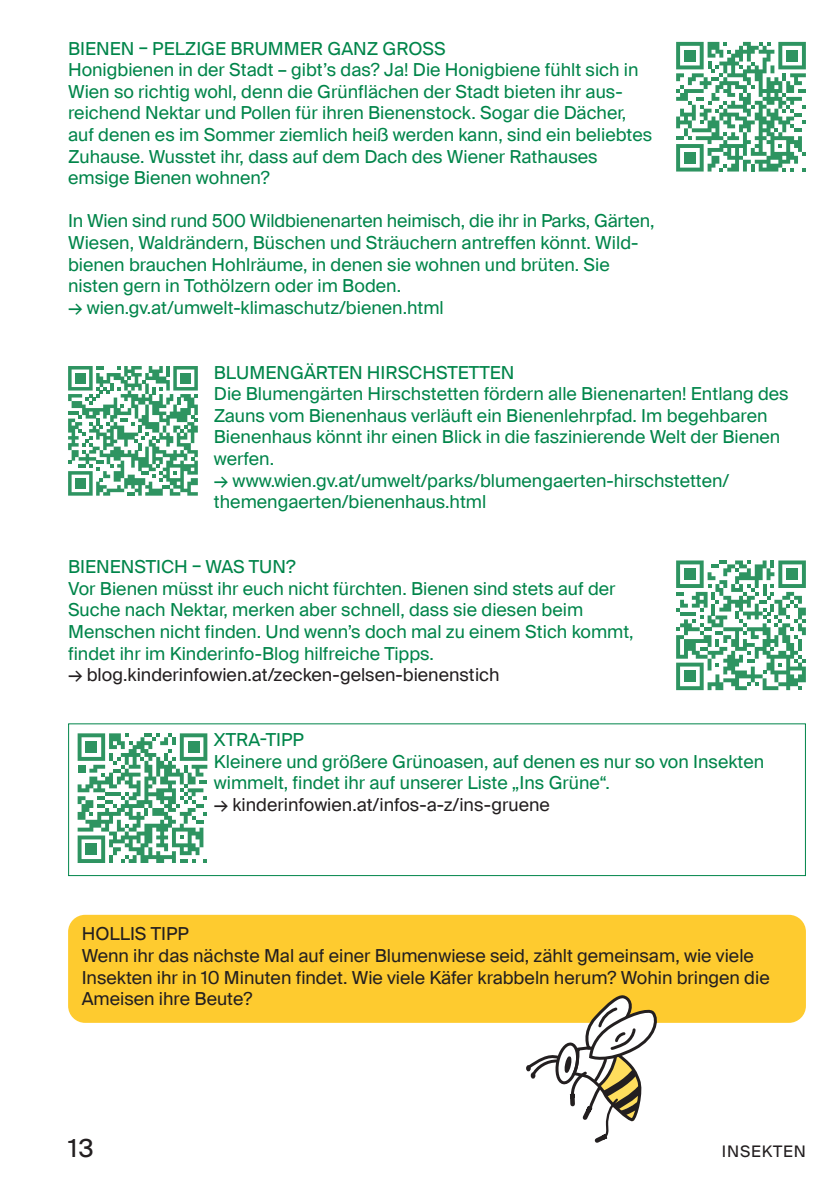
<style>
.page{position:relative;width:840px;height:1191px;background:#fff}
.page>*{position:absolute;margin:0;border:0;box-sizing:border-box;transform-origin:0 0}
.t1{font:25px "Suisse Intl";color:#231f20}
.t2{font:18px/21.6px "Suisse Intl";color:#00854a}
.t3{font:18px/21.6px "Suisse Intl";color:#231f20}
.t4{font:16px "Suisse Intl";letter-spacing:.05em;color:#231f20}
</style>
<div class="page">
<div style="left:68px;top:914px;width:737px;height:108px;background:#fecb2f;border-radius:17px"></div>
<div style="left:68px;top:723px;width:737px;height:153px;border:1px solid #00854a"></div>
<svg style="left:676px;top:42px;width:129px;height:129px"></svg>
<svg style="left:68px;top:366px;width:130px;height:129px"></svg>
<svg style="left:676px;top:560px;width:129px;height:130px"></svg>
<svg style="left:78px;top:733px;width:129px;height:130px"></svg>
<svg style="left:526px;top:995px;width:130px;height:147px"></svg>
<p class="t2" style="left:68px;top:38px;width:379px">BIENEN – PELZIGE BRUMMER GANZ GROSS</p>
<p class="t2" style="left:68px;top:59px;width:585px">Honigbienen in der Stadt – gibt’s das? Ja! Die Honigbiene fühlt sich in Wien so richtig wohl, denn die Grünflächen der Stadt bieten ihr aus&shy;reichend Nektar und Pollen für ihren Bienenstock. Sogar die Dächer, auf denen es im Sommer ziemlich heiß werden kann, sind ein beliebtes</p>
<p class="t2" style="left:68px;top:146px;width:530px">Zuhause. Wusstet ihr, dass auf dem Dach des Wiener Rathauses</p>
<p class="t2" style="left:68px;top:167px;width:203px">emsige Bienen wohnen?</p>
<p class="t2" style="left:68px;top:210px;width:587px">In Wien sind rund 500 Wildbienenarten heimisch, die ihr in Parks, Gärten, Wiesen, Waldrändern, Büschen und Sträuchern antreffen könnt. Wild&shy;bienen brauchen Hohlräume, in denen sie wohnen und brüten. Sie nisten gern in Tothölzern oder im Boden.</p>
<p class="t2" style="left:68px;top:297px;width:377px">→ wien.gv.at/umwelt-klimaschutz/bienen.html</p>
<p class="t2" style="left:214px;top:362px;width:302px">BLUMENGÄRTEN HIRSCHSTETTEN</p>
<p class="t2" style="left:214px;top:383px;width:576px">Die Blumengärten Hirschstetten fördern alle Bienenarten! Entlang des Zauns vom Bienenhaus verläuft ein Bienenlehrpfad. Im begehbaren Bienenhaus könnt ihr einen Blick in die faszinierende Welt der Bienen werfen.</p>
<p class="t2" style="left:214px;top:470px;width:516px">→ www.wien.gv.at/umwelt/parks/blumengaerten-hirschstetten/ themengaerten/bienenhaus.html</p>
<p class="t2" style="left:68px;top:556px;width:229px">BIENENSTICH – WAS TUN?</p>
<p class="t2" style="left:68px;top:578px;width:566px">Vor Bienen müsst ihr euch nicht fürchten. Bienen sind stets auf der Suche nach Nektar, merken aber schnell, dass sie diesen beim Menschen nicht finden. Und wenn’s doch mal zu einem Stich kommt, findet ihr im Kinderinfo-Blog hilfreiche Tipps.</p>
<p class="t3" style="left:68px;top:664px;width:432px">→ blog.kinderinfowien.at/zecken-gelsen-bienenstich</p>
<p class="t2" style="left:214px;top:729px;width:92px">XTRA-TIPP</p>
<p class="t2" style="left:214px;top:750px;width:551px">Kleinere und größere Grünoasen, auf denen es nur so von Insekten wimmelt, findet ihr auf unserer Liste „Ins Grüne“.</p>
<p class="t3" style="left:214px;top:794px;width:337px">→ kinderinfowien.at/infos-a-z/ins-gruene</p>
<p class="t3" style="left:82px;top:923px;width:109px">HOLLIS TIPP</p>
<p class="t3" style="left:82px;top:945px;width:689px">Wenn ihr das nächste Mal auf einer Blumenwiese seid, zählt gemeinsam, wie viele<br>Insekten ihr in 10 Minuten findet. Wie viele Käfer krabbeln herum? Wohin bringen die<br>Ameisen ihre Beute?</p>
<p class="t1" style="left:68px;top:1132px;width:27px">13</p>
<p class="t4" style="left:721px;top:1141px;width:85px">INSEKTEN</p>
</div>
